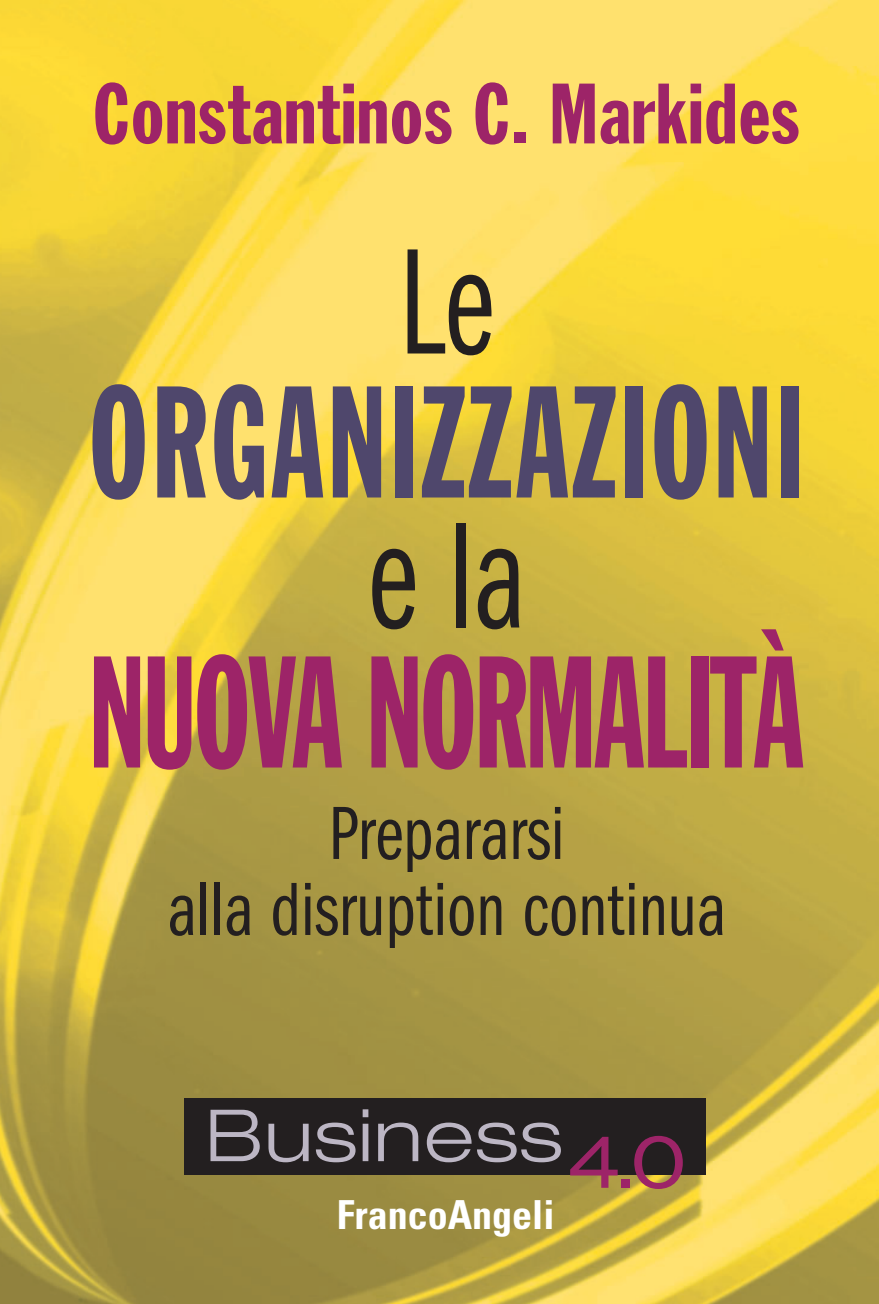
<style>
.page{position:relative;width:879px;height:1304px;background:#fff}
.page>*{position:absolute;margin:0;border:0;box-sizing:border-box;transform-origin:0 0}
.t1{font:156px "Franklin Gothic Extra Cond";letter-spacing:.025em;color:#4f476c;scale:.88 1}
.t2{font:156px "Franklin Gothic Extra Cond";letter-spacing:-.015em;color:#9d2468;scale:.84 1}
.t3{font:156px "ITC Franklin Gothic Std Bk Cp";color:#231f20;scale:.85 1}
.t4{font:84px "Franklin Gothic Extra Cond";letter-spacing:.01em;color:#9d2468;scale:1.08 1}
.t5{font:78px/76px "ITC Franklin Gothic Std Bk Cp";color:#231f20;text-align:center;scale:.95 1}
.t6{font:300 expanded 72px "Helvetica Neue LT Std";letter-spacing:.015em;color:#bcb6c4;scale:1.08 1}
.t7{font:700 condensed 40px "Univers LT Std";color:#fff}
.s1{font-family:"Akzidenz Grotesk BE";font-weight:400;font-size:74px;color:#9d2468}
</style>
<div class="page">
<img style="left:0;top:0;width:879px;height:1304px">
<div style="left:184px;top:1098px;width:522px;height:77px;background:#231f20"></div>
<p class="t4" style="left:93px;top:65px;width:655px">Constantinos C. Markides</p>
<h1 class="t3" style="left:399px;top:246px;width:113px">Le</h1>
<h1 class="t1" style="left:89px;top:352px;width:813px">ORGANIZZAZIONI</h1>
<h1 class="t3" style="left:368px;top:520px;width:187px">e la</h1>
<h1 class="t2" style="left:89px;top:622px;width:852px">NUOVA NORMALITÀ</h1>
<p class="t5" style="left:167px;top:801px;width:589px">Prepararsi<br>alla disruption continua</p>
<p class="t6" style="left:205px;top:1094px;width:446px">Business<span class="s1">4.0</span></p>
<p class="t7" style="left:337px;top:1192px;width:219px">FrancoAngeli</p>
</div>
